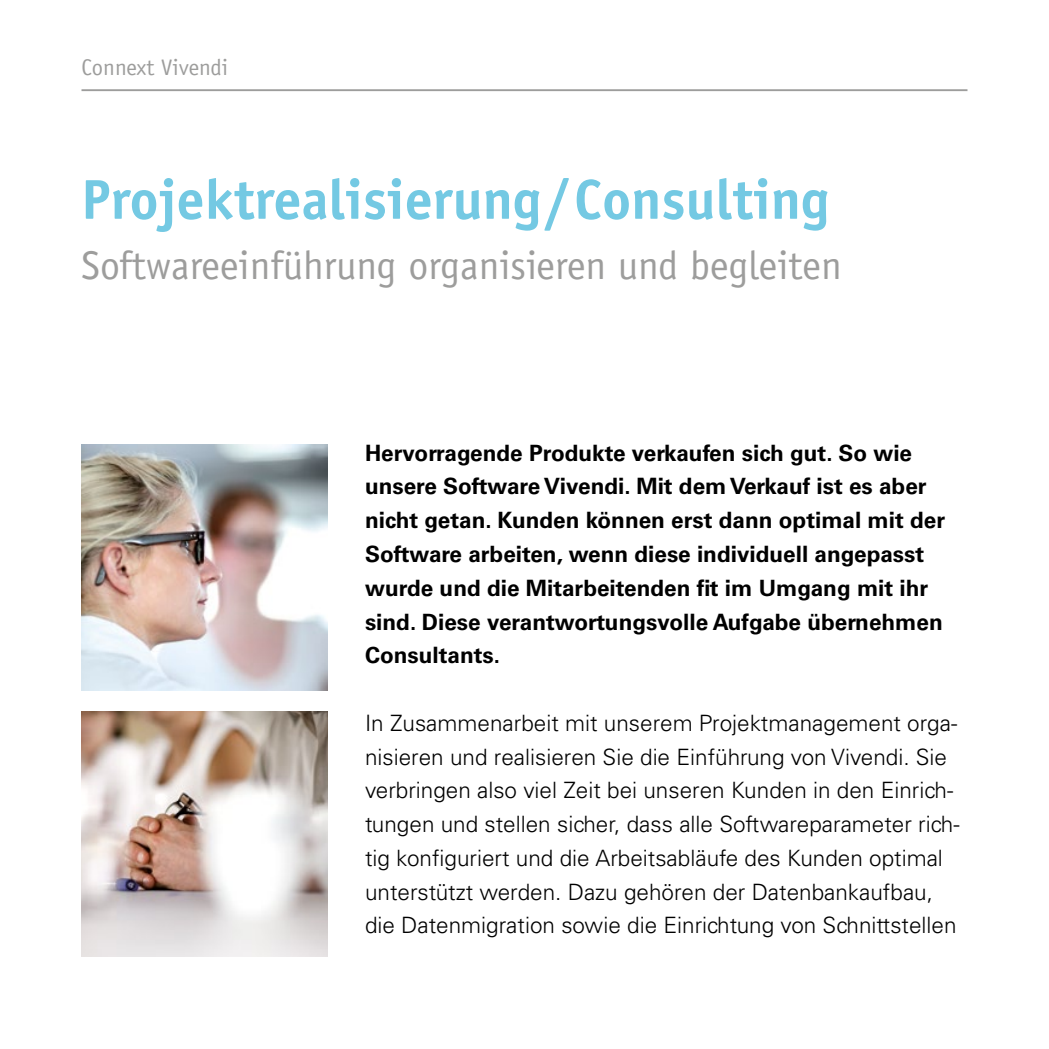
<style>
.page{position:relative;width:1049px;height:1049px;background:#fff}
.page>*{position:absolute;margin:0;border:0;box-sizing:border-box;transform-origin:0 0}
.t1{font:700 56.25px "Officina Sans";color:#74c9e3}
.t2{font:40px "Officina Sans";color:#9d9d9c}
.t3{font:22.75px "Officina Sans";color:#9d9d9c}
.t4{font:300 22.5px/33.8px "Univers LT Std";color:#000}
.t5{font:700 22.5px/33.8px "Univers LT Std";color:#000}
</style>
<div class="page">
<img style="left:81px;top:444px;width:246px;height:246px">
<img style="left:81px;top:711px;width:246px;height:246px">
<hr style="left:81px;top:89px;width:886px;height:2px;background:#9d9d9c">
<p class="t3" style="left:81px;top:54px;width:148px">Connext Vivendi</p>
<h1 class="t1" style="left:81px;top:164px;width:749px">Projektrealisierung/Consulting</h1>
<h2 class="t2" style="left:81px;top:242px;width:762px">Softwareeinführung organisieren und begleiten</h2>
<p class="t5" style="left:365px;top:436px;width:582px">Hervorragende Produkte verkaufen sich gut. So wie unsere Software Vivendi. Mit dem Verkauf ist es aber nicht getan. Kunden können erst dann optimal mit der Software arbeiten, wenn diese individuell angepasst wurde und die Mitarbeitenden fit im Umgang mit ihr sind. Diese verantwortungsvolle Aufgabe übernehmen Consultants.</p>
<p class="t4" style="left:365px;top:706px;width:596px">In Zusammenarbeit mit unserem Projektmanagement orga&shy;nisieren und realisieren Sie die Einführung von Vivendi. Sie verbringen also viel Zeit bei unseren Kunden in den Einrich&shy;tungen und stellen sicher, dass alle Softwareparameter rich&shy;tig konfiguriert und die Arbeitsabläufe des Kunden optimal unterstützt werden. Dazu gehören der Datenbankaufbau, die Datenmigration sowie die Einrichtung von Schnittstellen</p>
</div>
